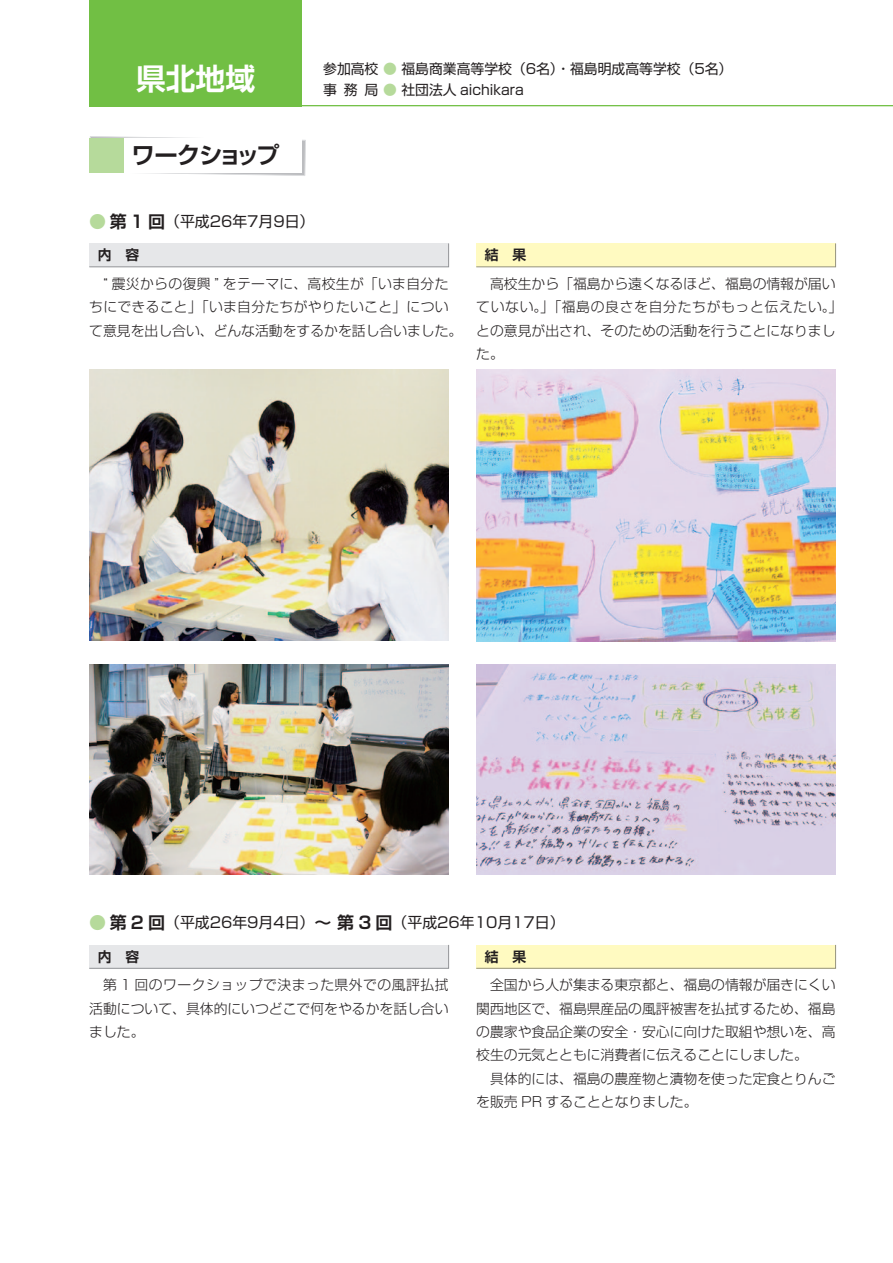
<style>
.page{position:relative;width:893px;height:1263px;background:#fff}
.page>*{position:absolute;margin:0;border:0;box-sizing:border-box;transform-origin:0 0}
.t1{font:700 29.7px "Shin Go Pr 5 De";color:#fff}
.t2{font:700 23.4px "Shin Go Pr 5 De";letter-spacing:-.09em;color:#231f20}
.t3{font:14.85px "Shin Go Pr 5";color:#231f20}
.t4{font:300 13.8px/23.4px "Shin Go Pr 5";color:#231f20;text-align:justify}
.t5{font:300 13.8px/23.4px "Shin Go Pr 5";letter-spacing:.02em;color:#231f20}
.t6{font:13.8px "Shin Go Pr 5";color:#231f20}
.t7{font:700 13.8px "Shin Go Pr 5 De";color:#231f20}
.s1{color:#b6da9b}
.s2{font-family:"Shin Go Pr 5 De";font-weight:700;font-size:16.95px;color:#b6da9b}
.s3{font-family:"Shin Go Pr 5 De";font-weight:700;font-size:16.95px}
</style>
<div class="page">
<svg style="left:89px;top:136px;width:217px;height:40px"></svg>
<div style="left:89px;top:0;width:213px;height:106px;background:#71bf44"></div>
<hr style="left:89px;top:105px;width:804px;height:1px;background:#71bf44">
<div style="left:123px;top:138px;width:179px;height:34px;background:#fff"></div>
<div style="left:89px;top:138px;width:34px;height:34px;background:#b6da9b"></div>
<div style="left:89px;top:243px;width:360px;height:24px;background:#e6e7e9"></div>
<svg style="left:89px;top:945px;width:360px;height:24px;background:#e2e3e5"></svg>
<div style="left:476px;top:243px;width:360px;height:24px;background:#fffac1"></div>
<svg style="left:476px;top:944px;width:360px;height:25px;background:#faf6c0"></svg>
<img style="left:89px;top:370px;width:360px;height:271px">
<img style="left:476px;top:370px;width:360px;height:271px">
<img style="left:89px;top:664px;width:360px;height:211px">
<img style="left:476px;top:664px;width:360px;height:211px">
<h1 class="t1" style="left:136px;top:54px;width:121px">県北地域</h1>
<p class="t6" style="left:323px;top:57px;width:411px">参加高校 <span class="s1">●</span> 福島商業高等学校（６名）・福島明成高等学校（５名）</p>
<p class="t6" style="left:323px;top:79px;width:202px">事務局 <span class="s1">●</span> 社団法人 aichikara</p>
<h2 class="t2" style="left:131px;top:136px;width:150px">ワークショップ</h2>
<p class="t3" style="left:89px;top:209px;width:227px"><span class="s2">●</span> <span class="s3">第 1 回</span>（平成26年7月9日）</p>
<p class="t7" style="left:98px;top:244px;width:43px">内 容</p>
<p class="t5" style="left:89px;top:270px;width:375px;text-indent:14px">“ 震災からの復興 ” をテーマに、高校生が「いま自分たちにできること」「いま自分たちがやりたいこと」について意見を出し合い、どんな活動をするかを話し合いました。</p>
<p class="t7" style="left:485px;top:244px;width:43px">結 果</p>
<p class="t4" style="left:476px;top:270px;width:368px;text-align:left;text-indent:14px">高校生から「福島から遠くなるほど、福島の情報が届いていない。」「福島の良さを自分たちがもっと伝えたい。」との意見が出され、そのための活動を行うことになりました。</p>
<p class="t3" style="left:89px;top:910px;width:477px"><span class="s2">●</span> <span class="s3">第 2 回</span>（平成26年9月4日）<span class="s3">〜 第 3 回</span>（平成26年10月17日）</p>
<p class="t7" style="left:98px;top:945px;width:43px">内 容</p>
<p class="t4" style="left:89px;top:972px;width:361px;text-indent:14px">第 1 回のワークショップで決まった県外での風評払拭活動について、具体的にいつどこで何をやるかを話し合いました。</p>
<p class="t7" style="left:485px;top:945px;width:43px">結 果</p>
<p class="t4" style="left:476px;top:972px;width:361px;text-indent:14px">全国から人が集まる東京都と、福島の情報が届きにくい関西地区で、福島県産品の風評被害を払拭するため、福島の農家や食品企業の安全・安心に向けた取組や想いを、高校生の元気とともに消費者に伝えることにしました。</p>
<p class="t4" style="left:476px;top:1065px;width:361px;text-indent:14px">具体的には、福島の農産物と漬物を使った定食とりんごを販売 PR することとなりました。</p>
</div>
